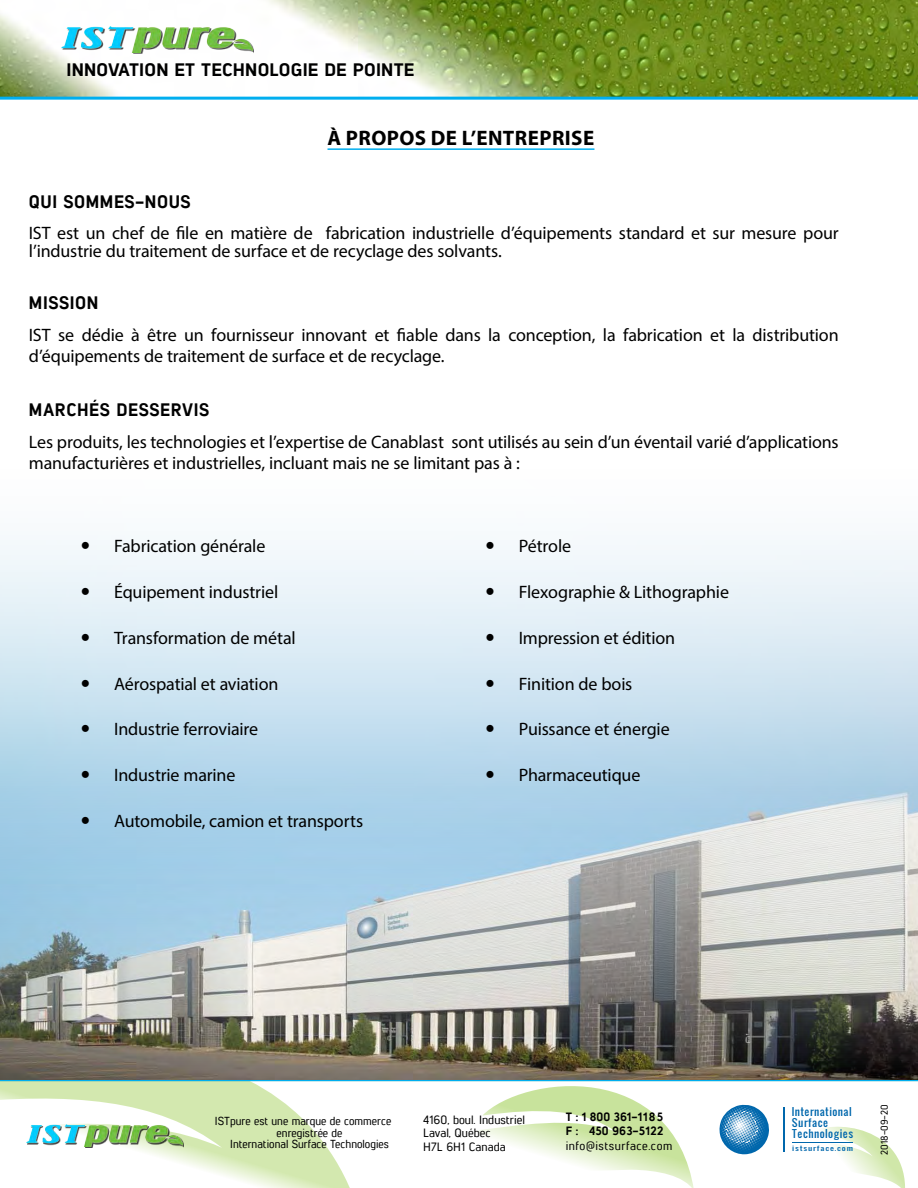
<style>
.page{position:relative;width:918px;height:1188px;background:#fff}
.page>*{position:absolute;margin:0;border:0;box-sizing:border-box;transform-origin:0 0}
.t1{font:700 21px "Myriad Pro";letter-spacing:.02em;color:#000}
.t2{font:18px/21px "Myriad Pro";letter-spacing:-.005em;color:#000}
.t3{font:18px "Lintel Regular 6";letter-spacing:.03em;color:#000}
.t4{font:18px "Lintel Regular 6";letter-spacing:.01em;color:#000;scale:1.05 1}
.t5{font:12px/13.5px "Lintel Regular 5";color:#000}
.t6{font:12px/13.5px "Lintel Regular 6";color:#000}
.t7{font:12px "Lintel Regular 5";letter-spacing:.04em;color:#000}
.t8{font:11.55px "Lintel Regular 5";color:#000}
.t9{font:10.2px/10.6px "Oswald";letter-spacing:.04em;color:#0067ac;scale:1.04 1}
.t10{font:9.75px "Lintel Regular 5";letter-spacing:-.005em;color:#000}
.t11{font:6.3px "Oswald";letter-spacing:.09em;color:#0067ac;scale:1.35 1}
</style>
<div class="page">
<svg style="left:475px;top:1081px;width:219px;height:107px"></svg>
<svg style="left:0;top:1081px;width:372px;height:107px"></svg>
<svg style="left:798px;top:1126px;width:107px;height:62px"></svg>
<svg style="left:719px;top:1105px;width:50px;height:50px"></svg>
<hr style="left:783px;top:1107px;width:1px;height:45px;background:#0067ac">
<hr style="left:792px;top:1143px;width:61px;height:1px;background:#0067ac">
<div style="left:28px;top:1126px;width:156px;height:22px;background:#000;opacity:.75"></div>
<img style="left:26px;top:1124px;width:157px;height:22px">
<hr style="left:0;top:1078px;width:918px;height:3px;background:#00aeef">
<img style="left:0;top:0;width:918px;height:97px">
<div style="left:63px;top:28px;width:191px;height:26px;background:#fefefe"></div>
<img style="left:62px;top:27px;width:191px;height:25px">
<hr style="left:0;top:97px;width:918px;height:3px;background:#00aeef">
<img style="left:0;top:540px;width:918px;height:540px">
<hr style="left:328px;top:148px;width:266px;height:2px;background:#00aeef">
<svg style="left:82px;top:542px;width:7px;height:7px"></svg>
<svg style="left:82px;top:588px;width:7px;height:7px"></svg>
<svg style="left:82px;top:634px;width:7px;height:7px"></svg>
<svg style="left:82px;top:679px;width:7px;height:8px"></svg>
<svg style="left:82px;top:725px;width:7px;height:7px"></svg>
<svg style="left:82px;top:771px;width:7px;height:7px"></svg>
<svg style="left:82px;top:817px;width:7px;height:7px"></svg>
<svg style="left:487px;top:542px;width:7px;height:7px"></svg>
<svg style="left:487px;top:588px;width:7px;height:7px"></svg>
<svg style="left:487px;top:634px;width:7px;height:7px"></svg>
<svg style="left:487px;top:679px;width:7px;height:8px"></svg>
<svg style="left:487px;top:725px;width:7px;height:7px"></svg>
<svg style="left:487px;top:771px;width:7px;height:7px"></svg>
<p class="t4" style="left:67px;top:57px;width:333px">INNOVATION ET TECHNOLOGIE DE POINTE</p>
<p class="t1" style="left:328px;top:124px;width:268px">À PROPOS DE L’ENTREPRISE</p>
<p class="t3" style="left:29px;top:189px;width:163px">QUI SOMMES-NOUS</p>
<p class="t2" style="left:29px;top:223px;width:2px">IST</p>
<p class="t2" style="left:29px;top:224px;width:811px;line-height:18px;text-indent:28px">est un chef de file en matière de fabrication industrielle d’équipements standard et sur mesure pour l’industrie du traitement de surface et de recyclage des solvants.</p>
<p class="t3" style="left:29px;top:290px;width:68px">MISSION</p>
<p class="t2" style="left:29px;top:324px;width:811px">IST se dédie à être un fournisseur innovant et fiable dans la conception, la fabrication et la distribution d’équipements de traitement de surface et de recyclage.</p>
<p class="t3" style="left:29px;top:397px;width:182px">MARCHÉS DESSERVIS</p>
<p class="t2" style="left:29px;top:431px;width:811px">Les produits, les technologies et l’expertise de Canablast sont utilisés au sein d’un éventail varié d’applications manufacturières et industrielles, incluant mais ne se limitant pas à :</p>
<p class="t2" style="left:114px;top:535px;width:153px">Fabrication générale</p>
<p class="t2" style="left:114px;top:581px;width:166px">Équipement industriel</p>
<p class="t2" style="left:114px;top:627px;width:183px">Transformation de métal</p>
<p class="t2" style="left:114px;top:673px;width:166px">Aérospatial et aviation</p>
<p class="t2" style="left:114px;top:718px;width:146px">I ndustrie ferroviaire</p>
<p class="t2" style="left:114px;top:764px;width:123px">I ndustrie marine</p>
<p class="t2" style="left:114px;top:810px;width:250px">Automobile, camion et transports</p>
<p class="t2" style="left:512px;top:536px;width:61px">Pétrole</p>
<p class="t2" style="left:519px;top:581px;width:212px">Flexographie &amp; Lithographie</p>
<p class="t2" style="left:519px;top:627px;width:158px">I mpression et édition</p>
<p class="t2" style="left:519px;top:673px;width:115px">Finition de bois</p>
<p class="t2" style="left:519px;top:719px;width:152px">Puissance et énergie</p>
<p class="t2" style="left:512px;top:764px;width:130px">Pharmaceutique</p>
<p class="t8" style="left:215px;top:1113px;width:178px">ISTpure est une marque de commerce</p>
<p class="t8" style="left:277px;top:1125px;width:67px">enregistrée de</p>
<p class="t8" style="left:230px;top:1136px;width:160px">International Surface Technologies</p>
<p class="t5" style="left:423px;top:1112px;width:103px">4160, boul. Industriel<br>Laval, Québec<br>H7L 6H1 Canada</p>
<p class="t6" style="left:566px;top:1110px;width:99px">T : 1 800 361-1185<br>F : 450 963-5122</p>
<p class="t7" style="left:566px;top:1137px;width:108px">info@istsurface.com</p>
<p class="t9" style="left:792px;top:1108px;width:61px">International<br>Surface<br>Technologies</p>
<p class="t11" style="left:792px;top:1146px;width:47px">istsurface.com</p>
<p class="t10" style="left:878px;top:1155px;width:51px;rotate:-90deg">2018-09-20</p>
</div>
